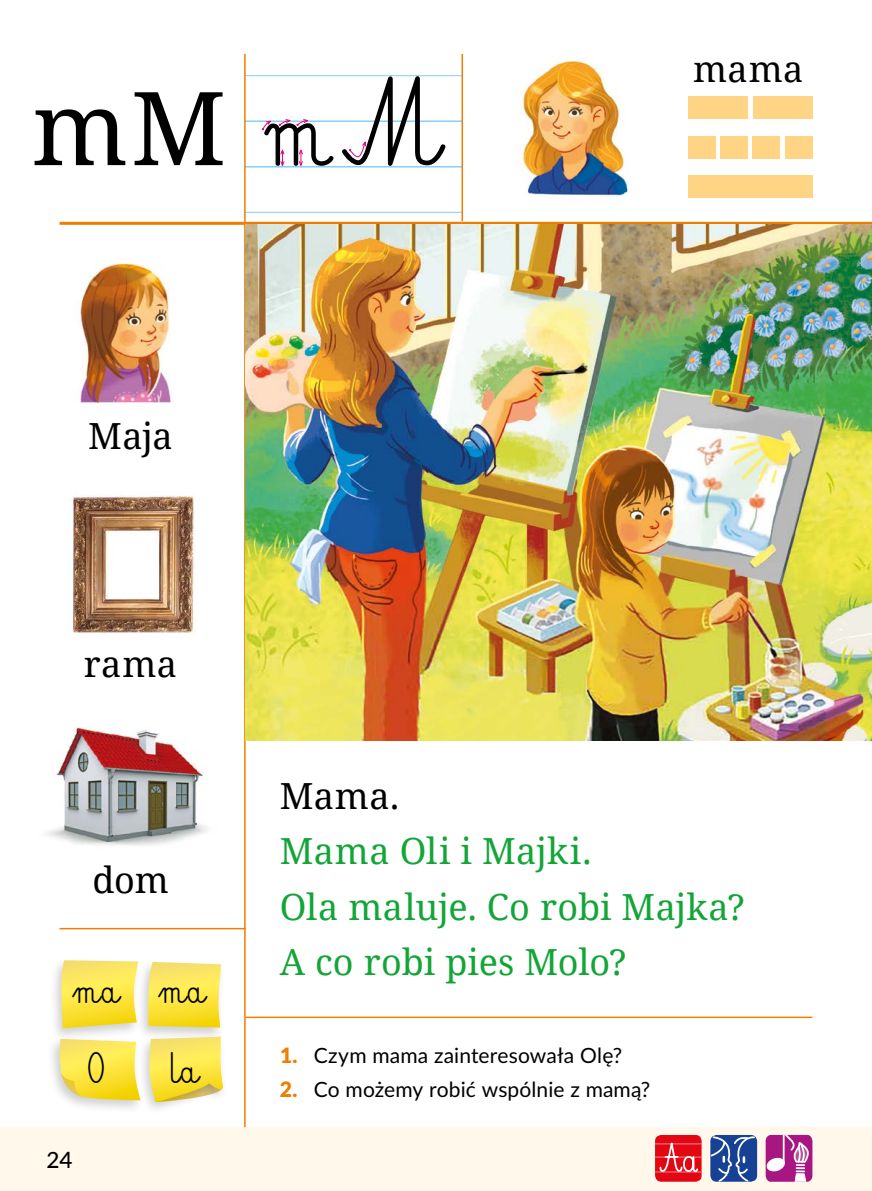
<style>
.page{position:relative;width:872px;height:1191px;background:#fff}
.page>*{position:absolute;margin:0;border:0;box-sizing:border-box;transform-origin:0 0}
.t1{font:102px "Noto Serif";color:#000}
.t2{font:39.6px/80.2px "Elementarz Dwa";color:#000;text-align:center}
.t3{font:36px/55.5px "Noto Serif";letter-spacing:.005em;color:#13a538}
.t4{font:36px "Noto Serif";letter-spacing:.01em;color:#000}
.t5{font:500 22.5px "Lato";color:#000}
.t6{font:21px "Lato";letter-spacing:.005em;color:#000}
.s1{font-weight:900;color:#ef7d00}
</style>
<div class="page">
<div style="left:0;top:1127px;width:872px;height:64px;background:#fff8eb"></div>
<hr style="left:245px;top:75px;width:217px;height:1px;background:#83d0f5">
<hr style="left:245px;top:120px;width:217px;height:2px;background:#83d0f5">
<hr style="left:245px;top:166px;width:217px;height:1px;background:#83d0f5">
<hr style="left:245px;top:212px;width:217px;height:1px;background:#83d0f5">
<svg style="left:341px;top:75px;width:105px;height:91px"></svg>
<svg style="left:262px;top:119px;width:73px;height:47px"></svg>
<hr style="left:60px;top:222px;width:812px;height:3px;background:#ef7d00">
<hr style="left:60px;top:928px;width:186px;height:1px;background:#ef7d00">
<hr style="left:246px;top:1016px;width:566px;height:2px;background:#ef7d00">
<hr style="left:244px;top:54px;width:2px;height:1073px;background:#ef7d00">
<hr style="left:461px;top:54px;width:2px;height:167px;background:#ef7d00">
<div style="left:688px;top:97px;width:60px;height:22px;background:#ffd485"></div>
<div style="left:752px;top:97px;width:60px;height:22px;background:#ffd485"></div>
<div style="left:688px;top:176px;width:124px;height:22px;background:#ffd485"></div>
<div style="left:688px;top:136px;width:28px;height:22px;background:#ffd485"></div>
<div style="left:720px;top:136px;width:28px;height:22px;background:#ffd485"></div>
<div style="left:752px;top:136px;width:28px;height:22px;background:#ffd485"></div>
<div style="left:785px;top:136px;width:27px;height:22px;background:#ffd485"></div>
<svg style="left:710px;top:1135px;width:47px;height:46px;background:#3e61a6"></svg>
<svg style="left:655px;top:1135px;width:46px;height:46px;background:#e62a35"></svg>
<svg style="left:765px;top:1135px;width:47px;height:46px;background:#bf56a3"></svg>
<img style="left:518px;top:60px;width:111px;height:136px">
<img style="left:80px;top:263px;width:91px;height:139px">
<img style="left:47px;top:727px;width:161px;height:119px">
<img style="left:246px;top:224px;width:626px;height:516px">
<img style="left:70px;top:495px;width:125px;height:138px">
<div style="left:48px;top:956px;width:95px;height:86px;background:#000;opacity:.19"></div>
<svg style="left:61px;top:960px;width:74px;height:68px;background:#f9e350"></svg>
<div style="left:135px;top:958px;width:91px;height:83px;background:#000;opacity:.19"></div>
<svg style="left:148px;top:962px;width:73px;height:65px;background:#f9e44f"></svg>
<div style="left:47px;top:1035px;width:98px;height:79px;background:#000;opacity:.19"></div>
<svg style="left:58px;top:1038px;width:79px;height:62px;background:#f8e359"></svg>
<div style="left:137px;top:1033px;width:91px;height:83px;background:#000;opacity:.19"></div>
<svg style="left:149px;top:1036px;width:78px;height:66px;background:#f6e469"></svg>
<h1 class="t1" style="left:32px;top:58px;width:196px">mM</h1>
<h3 class="t4" style="left:693px;top:44px;width:112px">mama</h3>
<h3 class="t4" style="left:88px;top:411px;width:86px">Maja</h3>
<h3 class="t4" style="left:84px;top:639px;width:95px">rama</h3>
<h3 class="t4" style="left:92px;top:855px;width:78px">dom</h3>
<h2 class="t2" style="left:73px;top:951px;width:49px">ma<br>O</h2>
<h2 class="t2" style="left:159px;top:951px;width:49px">ma la</h2>
<p class="t5" style="left:46px;top:1143px;width:28px">24</p>
<h3 class="t4" style="left:280px;top:771px;width:121px">Mama.</h3>
<h3 class="t3" style="left:280px;top:822px;width:467px">Mama Oli i Majki.<br>Ola maluje. Co robi Majka?<br>A co robi pies Molo?</h3>
<p class="t6" style="left:280px;top:1040px;width:344px"><span class="s1">1.</span> Czym mama zainteresowała Olę?</p>
<p class="t6" style="left:280px;top:1074px;width:372px"><span class="s1">2.</span> Co możemy robić wspólnie z mamą?</p>
</div>
